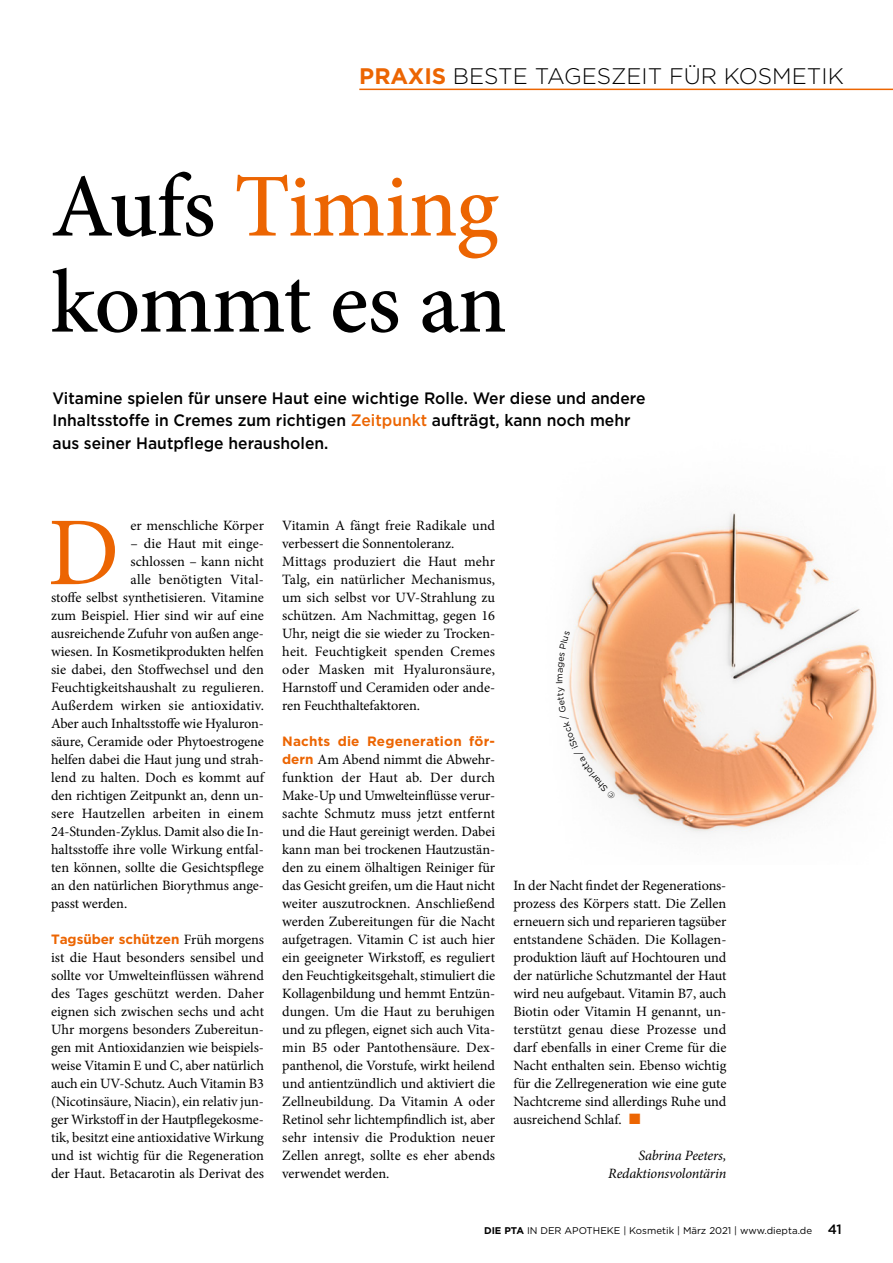
<style>
.page{position:relative;width:893px;height:1263px;background:#fff}
.page>*{position:absolute;margin:0;border:0;box-sizing:border-box;transform-origin:0 0}
.t1{font:97.35px "Minion Pro";color:#ec6502}
.t2{font:500 90px/96px "Minion Pro";letter-spacing:-.015em;color:#000}
.t3{font:300 22.5px "Gotham";color:#000}
.t4{font:500 16.5px/22.5px "Gotham";color:#000;scale:.95 1}
.t5{font:14.25px/18px "Minion Pro";color:#000;text-align:justify}
.t6{font:italic 14.25px/18px "Minion Pro";letter-spacing:-.01em;color:#000;text-align:right}
.t7{font:14.25px "Minion Pro";letter-spacing:.02em;color:#000}
.t8{font:700 13.5px "Gotham";letter-spacing:-.005em;color:#ec6502}
.t9{font:700 13.5px "Gotham";letter-spacing:.015em;color:#ec6502}
.t10{font:9.75px "Gotham";color:#000}
.s1{font-weight:700;color:#ec6502}
.s2{color:#ec6502}
.s3{font-family:"Minion Pro";font-weight:400;font-size:14.25px;color:#000}
.s4{font-family:"Gotham";font-weight:700;font-size:13.5px;color:#ec6502}
.s5{font-weight:700}
.s6{font-weight:500;font-size:13.5px}
</style>
<div class="page">
<hr style="left:359px;top:89px;width:534px;height:1px;background:#ec6502">
<img style="left:574px;top:512px;width:304px;height:321px">
<svg style="left:568px;top:631px;width:48px;height:168px"></svg>
<h3 class="t3" style="left:359px;top:62px;width:486px"><span class="s1">PRAXIS</span> BESTE TAGESZEIT FÜR KOSMETIK</h3>
<h2 class="t2" style="left:51px;top:159px;width:457px">Aufs <span class="s2">Timing </span>kommt es an</h2>
<p class="t4" style="left:53px;top:386px;width:626px">Vitamine spielen für unsere Haut eine wichtige Rolle. Wer diese und andere<br>Inhaltsstoffe in Cremes zum richtigen <span class="s2">Zeitpunkt</span> aufträgt, kann noch mehr aus seiner Hautpflege herausholen.</p>
<h1 class="t1" style="left:48px;top:488px;width:73px">D</h1>
<p class="t5" style="left:131px;top:517px;width:135px">er menschliche Körper</p>
<p class="t5" style="left:131px;top:535px;width:135px">– die Haut mit einge-</p>
<p class="t5" style="left:131px;top:553px;width:135px">schlossen – kann nicht</p>
<p class="t7" style="left:131px;top:570px;width:135px">alle benötigten Vital-</p>
<p class="t5" style="left:51px;top:589px;width:214px">stoffe selbst synthetisieren. Vitamine</p>
<p class="t5" style="left:51px;top:607px;width:214px">zum Beispiel. Hier sind wir auf eine</p>
<p class="t5" style="left:51px;top:625px;width:214px">ausreichende Zufuhr von außen ange-</p>
<p class="t5" style="left:51px;top:643px;width:214px">wiesen. In Kosmetikprodukten helfen</p>
<p class="t5" style="left:51px;top:661px;width:214px">sie dabei, den Stoffwechsel und den</p>
<p class="t5" style="left:51px;top:679px;width:214px">Feuchtigkeitshaushalt zu regulieren.</p>
<p class="t5" style="left:51px;top:697px;width:214px">Außerdem wirken sie antioxidativ.</p>
<p class="t5" style="left:51px;top:715px;width:214px">Aber auch Inhaltsstoffe wie Hyaluron-</p>
<p class="t5" style="left:51px;top:733px;width:214px">säure, Ceramide oder Phytoestrogene</p>
<p class="t5" style="left:51px;top:751px;width:214px">helfen dabei die Haut jung und strah-</p>
<p class="t5" style="left:51px;top:769px;width:214px">lend zu halten. Doch es kommt auf</p>
<p class="t5" style="left:51px;top:787px;width:214px">den richtigen Zeitpunkt an, denn un-</p>
<p class="t5" style="left:51px;top:805px;width:214px">sere Hautzellen arbeiten in einem</p>
<p class="t5" style="left:51px;top:823px;width:214px">24-Stunden-Zyklus. Damit also die In-</p>
<p class="t5" style="left:51px;top:841px;width:214px">haltsstoffe ihre volle Wirkung entfal-</p>
<p class="t5" style="left:51px;top:859px;width:214px">ten können, sollte die Gesichtspflege</p>
<p class="t5" style="left:51px;top:877px;width:214px">an den natürlichen Biorythmus ange-</p>
<p class="t5" style="left:51px;top:895px;width:78px">passt werden.</p>
<p class="t8" style="left:51px;top:930px;width:214px">Tagsüber schützen <span class="s3">Früh morgens</span></p>
<p class="t5" style="left:51px;top:949px;width:214px">ist die Haut besonders sensibel und sollte vor Umwelteinflüssen während des Tages geschützt werden. Daher eignen sich zwischen sechs und acht Uhr morgens besonders Zubereitun&shy;gen mit Antioxidanzien wie beispiels&shy;weise Vitamin E und C, aber natürlich auch ein UV-Schutz. Auch Vitamin B3 (Nicotinsäure, Niacin), ein relativ jun&shy;ger Wirkstoff in der Hautpflegekosme&shy;tik, besitzt eine antioxidative Wirkung und ist wichtig für die Regeneration der Haut. Betacarotin als Derivat des</p>
<p class="t5" style="left:282px;top:517px;width:214px;text-align:left">Vitamin A fängt freie Radikale und verbessert die Sonnentoleranz.<br>Mittags produziert die Haut mehr Talg, ein natürlicher Mechanismus, um sich selbst vor UV-Strahlung zu schützen. Am Nachmittag, gegen 16<br>Uhr, neigt die sie wieder zu Trocken&shy;heit. Feuchtigkeit spenden Cremes oder Masken mit Hyaluronsäure, Harnstoff und Ceramiden oder ande&shy;ren Feuchthaltefaktoren.</p>
<p class="t9" style="left:282px;top:732px;width:214px">Nachts die Regeneration för-</p>
<p class="t5" style="left:282px;top:751px;width:214px"><span class="s4">dern</span> Am Abend nimmt die Abwehr&shy;funktion der Haut ab. Der durch Make-Up und Umwelteinflüsse verur&shy;sachte Schmutz muss jetzt entfernt und die Haut gereinigt werden. Dabei kann man bei trockenen Hautzustän&shy;den zu einem ölhaltigen Reiniger für das Gesicht greifen, um die Haut nicht weiter auszutrocknen. Anschließend werden Zubereitungen für die Nacht aufgetragen. Vitamin C ist auch hier ein geeigneter Wirkstoff, es reguliert den Feuchtigkeitsgehalt, stimuliert die Kollagenbildung und hemmt Entzün&shy;dungen. Um die Haut zu beruhigen und zu pflegen, eignet sich auch Vita&shy;min B5 oder Pantothensäure. Dex&shy;panthenol, die Vorstufe, wirkt heilend und antientzündlich und aktiviert die Zellneubildung. Da Vitamin A oder Retinol sehr lichtempfindlich ist, aber sehr intensiv die Produktion neuer Zellen anregt, sollte es eher abends verwendet werden.</p>
<p class="t5" style="left:513px;top:877px;width:214px">In der Nacht findet der Regenerations&shy;prozess des Körpers statt. Die Zellen erneuern sich und reparieren tagsüber entstandene Schäden. Die Kollagen&shy;produktion läuft auf Hochtouren und der natürliche Schutzmantel der Haut wird neu aufgebaut. Vitamin B7, auch Biotin oder Vitamin H genannt, un&shy;terstützt genau diese Prozesse und darf ebenfalls in einer Creme für die Nacht enthalten sein. Ebenso wichtig für die Zellregeneration wie eine gute Nachtcreme sind allerdings Ruhe und ausreichend Schlaf. <span class="s2">■</span></p>
<p class="t6" style="left:608px;top:1147px;width:120px">Sabrina Peeters,<br>Redaktionsvolontärin</p>
<p class="t10" style="left:484px;top:1224px;width:359px"><span class="s5">DIE PTA</span> IN DER APOTHEKE | Kosmetik | März 2021 | www.diepta.de <span class="s6">41</span></p>
</div>
